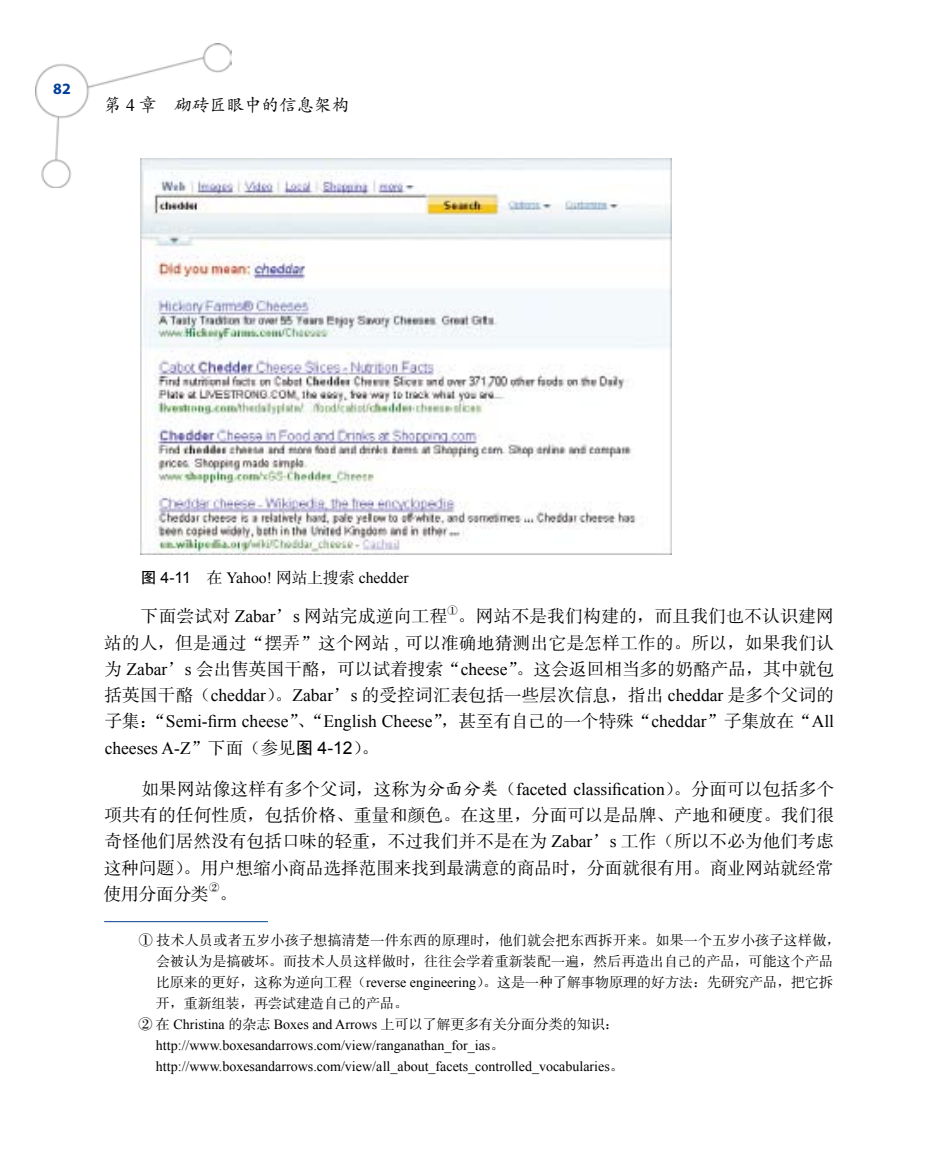
<style>
.page{position:relative;width:928px;height:1166px;background:#fff}
.page>*{position:absolute;margin:0;border:0;box-sizing:border-box;transform-origin:0 0}
.t1{font:17.5px/26.2px "FZSSJW GB1 0";letter-spacing:.01em;color:#000;text-align:justify}
.t2{font:17.5px/26.2px "Times New Roman";color:#000}
.t3{font:17.5px "FZKTJW GB1 0";color:#000}
.t4{font:17.5px "Sim Sun";color:#000}
.t5{font:15.75px "Times New Roman";color:#000}
.t6{font:700 15.75px "Myriad Pro";color:#004098}
.t7{font:14px/21px "Times New Roman";color:#000}
.t8{font:14px/21px "FZSSJW GB1 0";letter-spacing:.01em;color:#000}
.t9{font:10.15px "FZSSJW GB1 0";color:#000}
.s1{font-family:"Times New Roman"}
.s2{font-family:"FZHTJW GB1 0"}
.s3{font-family:"Arial"}
.s4{font-family:"FZSSJW GB1 0"}
.s5{font-family:"Sim Sun"}
.s6{font-family:"Kai Ti GB2312"}
</style>
<div class="page">
<img style="left:35px;top:43px;width:197px;height:145px">
<hr style="left:927px;top:344px;width:1px;height:35px;background:#000">
<img style="left:141px;top:159px;width:530px;height:396px">
<hr style="left:104px;top:921px;width:164px;height:1px;background:#004098">
<p class="t6" style="left:53px;top:78px;width:19px">82</p>
<p class="t3" style="left:104px;top:96px;width:246px">第 <span class="s1">4</span> 章 砌砖匠眼中的信息架构</p>
<p class="t5" style="left:141px;top:567px;width:269px"><span class="s2">图</span> <span class="s3">4-11</span> <span class="s4">在</span> Yahoo! <span class="s4">网站上搜索</span> chedder</p>
<p class="t1" style="left:141px;top:604px;width:308px">下面尝试对 <span class="s1">Zabar</span><span class="s5">’</span><span class="s1">s</span> 网站完成逆向工程</p>
<p class="t9" style="left:447px;top:605px;width:12px">①</p>
<p class="t1" style="left:104px;top:604px;width:731px;text-indent:353px"><span class="s5">。</span>网站不是我们构建的<span class="s5">，</span>而且我们也不认识建网站的人<span class="s5">，</span>但是通过<span class="s5">“</span>摆弄<span class="s5">”</span>这个网站 <span class="s1">,</span> 可以准确地猜测出它是怎样工作的<span class="s5">。</span>所以<span class="s5">，</span>如果我们认为 <span class="s1">Zabar</span><span class="s5">’</span><span class="s1">s</span> 会出售英国干酪<span class="s5">，</span>可以试着搜索<span class="s5">“</span><span class="s1">cheese</span><span class="s5">”。</span>这会返回相当多的奶酪产品<span class="s5">，</span>其中就包括英国干酪<span class="s5">（</span><span class="s1">cheddar</span><span class="s5">）。</span><span class="s1">Zabar</span><span class="s5">’</span><span class="s1">s</span> 的受控词汇表包括一些层次信息<span class="s5">，</span>指出 <span class="s1">cheddar</span> 是多个父词的</p>
<p class="t2" style="left:105px;top:708px;width:731px"><span class="s4">子集</span><span class="s5">：“</span>Semi-firm cheese<span class="s5">”、“</span>English Cheese<span class="s5">”，</span><span class="s4">甚至有自己的一个特殊</span><span class="s5">“</span>cheddar<span class="s5">”</span><span class="s4">子集放在</span><span class="s5">“</span>All cheeses A-Z<span class="s5">”</span><span class="s4">下面</span><span class="s5">（</span><span class="s4">参见</span><span class="s2">图</span> <span class="s3">4-12</span><span class="s5">）。</span></p>
<p class="t1" style="left:104px;top:776px;width:732px;text-indent:38px">如果网站像这样有多个父词<span class="s5">，</span>这称为<span class="s6">分面分类</span><span class="s5">（</span><span class="s1">faceted classification</span><span class="s5">）。</span>分面可以包括多个项共有的任何性质<span class="s5">，</span>包括价格<span class="s5">、</span>重量和颜色<span class="s5">。</span>在这里<span class="s5">，</span>分面可以是品牌<span class="s5">、</span>产地和硬度<span class="s5">。</span>我们很奇怪他们居然没有包括口味的轻重<span class="s5">，</span>不过我们并不是在为 <span class="s1">Zabar</span><span class="s5">’</span><span class="s1">s</span> 工作<span class="s5">（</span>所以不必为他们考虑这种问题<span class="s5">）。</span>用户想缩小商品选择范围来找到最满意的商品时<span class="s5">，</span>分面就很有用<span class="s5">。</span>商业网站就经常使用分面分类</p>
<p class="t9" style="left:209px;top:882px;width:12px">②</p>
<p class="t4" style="left:219px;top:885px;width:19px">。</p>
<p class="t8" style="left:156px;top:930px;width:686px;text-indent:-17px">① 技术人员或者五岁小孩子想搞清楚一件东西的原理时<span class="s5">，</span>他们就会把东西拆开来<span class="s5">。</span>如果一个五岁小孩子这样做<span class="s5">，</span>会被认为是搞破坏<span class="s5">。</span>而技术人员这样做时<span class="s5">，</span>往往会学着重新装配一遍<span class="s5">，</span>然后再造出自己的产品<span class="s5">，</span>可能这个产品比原来的更好<span class="s5">，</span>这称为逆向工程<span class="s5">（</span><span class="s1">reverse engineering</span><span class="s5">）。</span>这是一种了解事物原理的好方法<span class="s5">：</span>先研究产品<span class="s5">，</span>把它拆开<span class="s5">，</span>重新组装<span class="s5">，</span>再尝试建造自己的产品<span class="s5">。</span></p>
<p class="t7" style="left:156px;top:1013px;width:469px;text-indent:-18px"><span class="s4">② 在</span> Christina <span class="s4">的杂志</span> Boxes and Arrows <span class="s4">上可以了解更多有关分面分类的知识</span><span class="s5">：</span>http://www.boxesandarrows.com/view/ranganathan_for_ias<span class="s5">。</span>http://www.boxesandarrows.com/view/all_about_facets_controlled_vocabularies<span class="s5">。</span></p>
</div>
